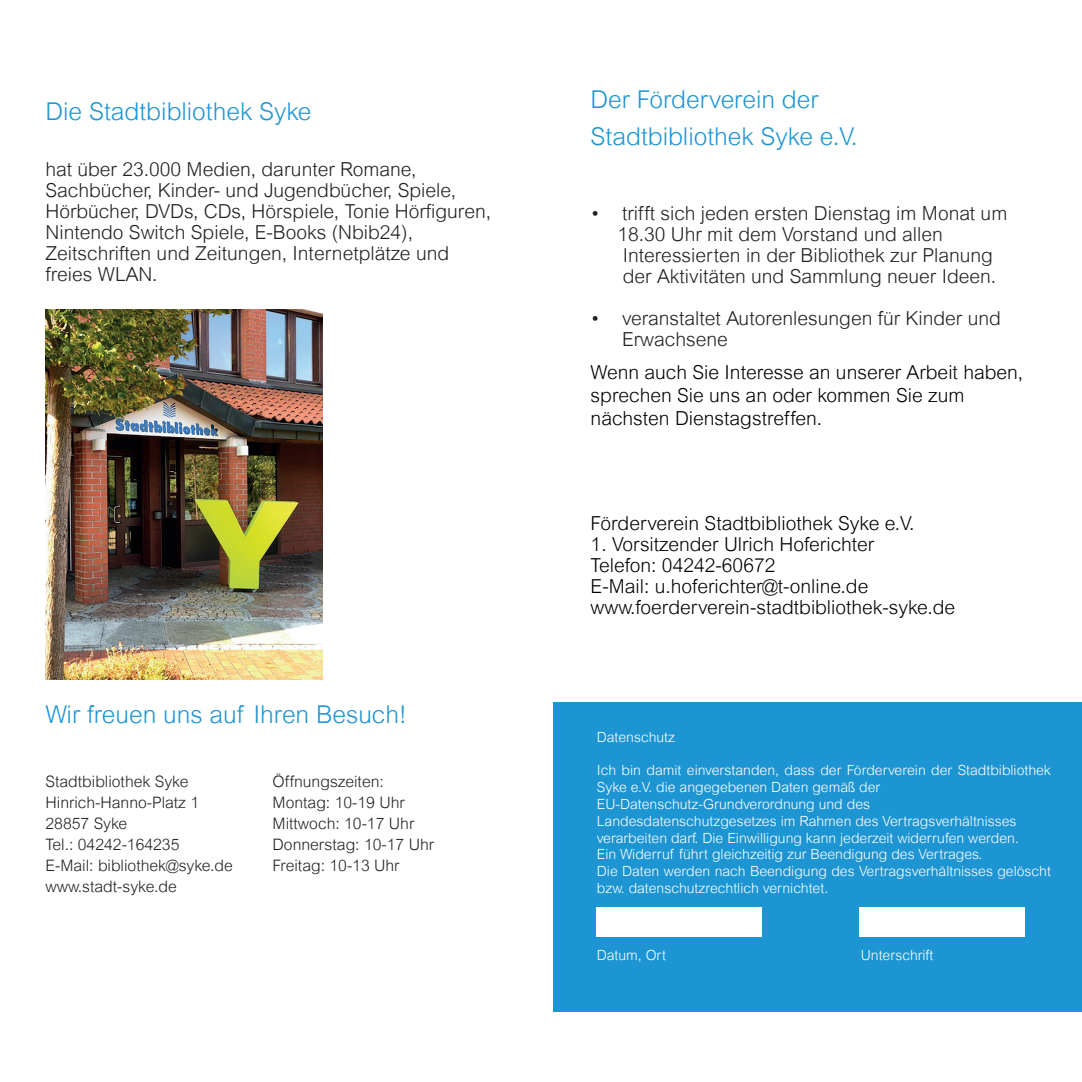
<style>
.page{position:relative;width:1082px;height:1082px;background:#fff}
.page>*{position:absolute;margin:0;border:0;box-sizing:border-box;transform-origin:0 0}
.Headline_grün{font:300 24.5px "Arial MT Std";color:#1d95d3}
.Headline_grün-2{font:300 19.25px/21px "Arial MT Std";color:#231f20}
.t1{font:300 19.25px "Arial MT Std";color:#000}
.Fließtext{font:300 19.25px/21px "Arial MT Std";color:#231f20}
.Fließtext-2{font:300 15.75px "Arial MT Std";color:#231f20}
.t2{font:300 14px/16.8px "Arial MT Std";color:#fff}
</style>
<div class="page">
<div style="left:553px;top:702px;width:528px;height:310px;background:#1d95d3"></div>
<div style="left:859px;top:906px;width:165px;height:30px;background:#fff"></div>
<div style="left:597px;top:906px;width:165px;height:30px;background:#fff"></div>
<img style="left:45px;top:309px;width:278px;height:370px">
<p class="Headline_grün" style="left:45px;top:97px;width:267px">Die Stadtbibliothek Syke</p>
<p class="Headline_grün-2" style="left:45px;top:158px;width:447px">hat über 23.000 Medien, darunter Romane, Sachbücher, Kinder- und Jugendbücher, Spiele, Hörbücher, DVDs, CDs, Hörspiele, Tonie Hörfiguren, Nintendo Switch Spiele, E-Books (Nbib24), Zeitschriften und Zeitungen, Internetplätze und freies WLAN.</p>
<p class="Headline_grün" style="left:45px;top:700px;width:363px">Wir freuen uns auf Ihren Besuch!</p>
<p class="Fließtext-2" style="left:45px;top:772px;width:144px">Stadtbibliothek Syke</p>
<p class="Fließtext-2" style="left:45px;top:793px;width:155px">Hinrich-Hanno-Platz 1</p>
<p class="Fließtext-2" style="left:45px;top:814px;width:83px">28857 Syke</p>
<p class="Fließtext-2" style="left:45px;top:835px;width:135px">Tel.: 04242-164235</p>
<p class="Fließtext-2" style="left:45px;top:856px;width:189px">E-Mail: bibliothek@syke.de</p>
<p class="Fließtext-2" style="left:45px;top:877px;width:133px">www.stadt-syke.de</p>
<p class="Fließtext-2" style="left:272px;top:772px;width:113px">Öffnungszeiten:</p>
<p class="Fließtext-2" style="left:272px;top:793px;width:134px">Montag: 10-19 Uhr</p>
<p class="Fließtext-2" style="left:272px;top:814px;width:143px">Mittwoch: 10-17 Uhr</p>
<p class="Fließtext-2" style="left:272px;top:835px;width:163px">Donnerstag: 10-17 Uhr</p>
<p class="Fließtext-2" style="left:272px;top:856px;width:128px">Freitag: 10-13 Uhr</p>
<p class="Headline_grün" style="left:590px;top:86px;width:229px">Der Förderverein der</p>
<p class="Headline_grün" style="left:590px;top:122px;width:268px">Stadtbibliothek Syke e.V.</p>
<p class="Headline_grün-2" style="left:590px;top:203px;width:418px">• trifft sich jeden ersten Dienstag im Monat um</p>
<p class="Fließtext" style="left:617px;top:224px;width:327px">18.30 Uhr mit dem Vorstand und allen</p>
<p class="Fließtext" style="left:622px;top:245px;width:375px">Interessierten in der Bibliothek zur Planung der Aktivitäten und Sammlung neuer Ideen.</p>
<p class="Headline_grün-2" style="left:622px;top:308px;width:380px;text-indent:-32px">• veranstaltet Autorenlesungen für Kinder und<br>Erwachsene</p>
<p class="t1" style="left:590px;top:361px;width:434px">Wenn auch Sie Interesse an unserer Arbeit haben,</p>
<p class="t1" style="left:590px;top:384px;width:375px">sprechen Sie uns an oder kommen Sie zum</p>
<p class="t1" style="left:590px;top:407px;width:233px">nächsten Dienstagstreffen.</p>
<p class="t1" style="left:590px;top:512px;width:325px">Förderverein Stadtbibliothek Syke e.V.</p>
<p class="t1" style="left:590px;top:533px;width:285px">1. Vorsitzender Ulrich Hoferichter</p>
<p class="t1" style="left:590px;top:554px;width:186px">Telefon: 04242-60672</p>
<p class="t1" style="left:590px;top:575px;width:279px">E-Mail: u.hoferichter@t-online.de</p>
<p class="t1" style="left:590px;top:596px;width:366px">www.foerderverein-stadtbibliothek-syke.de</p>
<p class="t2" style="left:597px;top:728px;width:80px">Datenschutz</p>
<p class="t2" style="left:597px;top:762px;width:455px">Ich bin damit einverstanden, dass der Förderverein der Stadtbibliothek<br>Syke e.V. die angegebenen Daten gemäß der</p>
<p class="t2" style="left:597px;top:795px;width:275px">EU-Datenschutz-Grundverordnung und des</p>
<p class="t2" style="left:597px;top:812px;width:421px">Landesdatenschutzgesetzes im Rahmen des Vertragsverhältnisses</p>
<p class="t2" style="left:597px;top:829px;width:423px">verarbeiten darf. Die Einwilligung kann jederzeit widerrufen werden.</p>
<p class="t2" style="left:597px;top:846px;width:387px">Ein Widerruf führt gleichzeitig zur Beendigung des Vertrages.</p>
<p class="t2" style="left:597px;top:863px;width:455px">Die Daten werden nach Beendigung des Vertragsverhältnisses gelöscht bzw. datenschutzrechtlich vernichtet.</p>
<p class="t2" style="left:597px;top:947px;width:71px">Datum, Ort</p>
<p class="t2" style="left:860px;top:947px;width:74px">Unterschrift</p>
</div>
